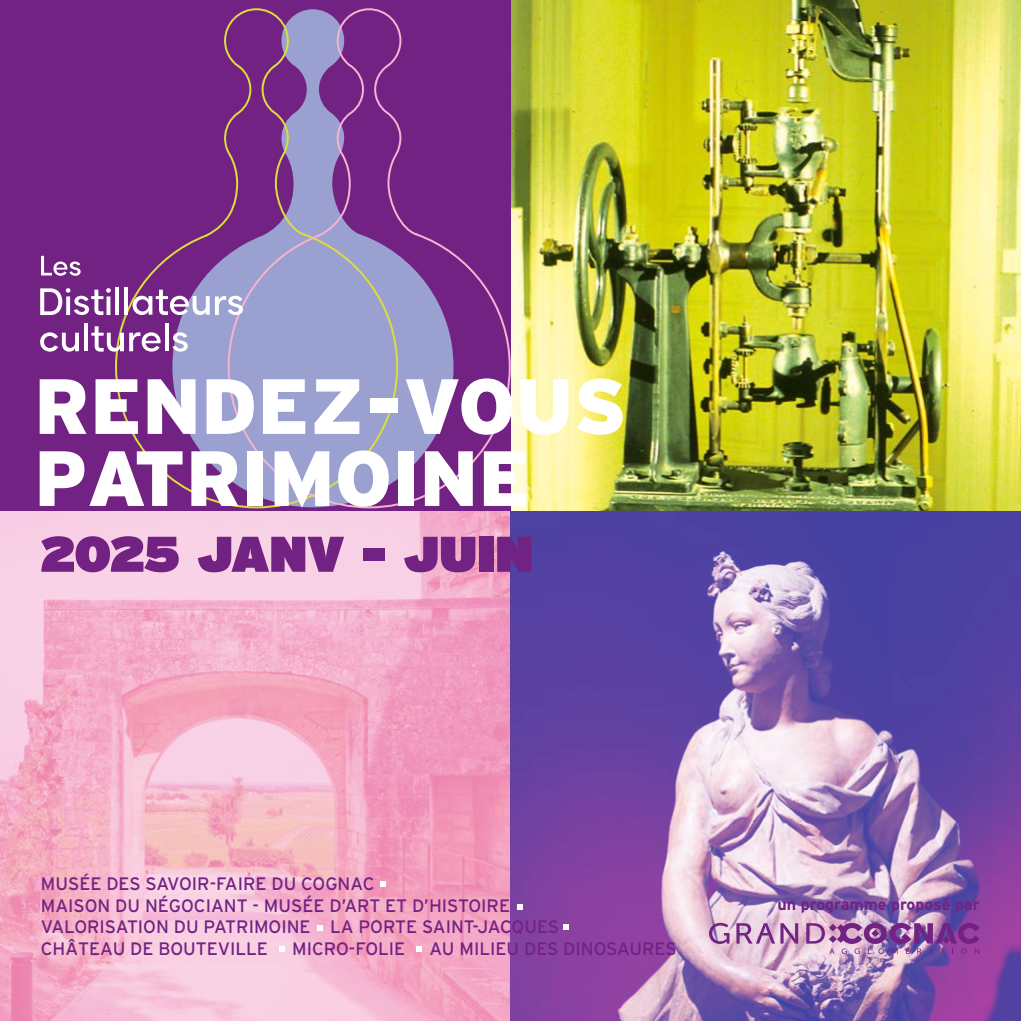
<style>
.page{position:relative;width:1021px;height:1021px;background:#fff}
.page>*{position:absolute;margin:0;border:0;box-sizing:border-box;transform-origin:0 0}
.t1{font:900 78px/72px "Interstate";color:#fff}
.t2{font:900 50px "Interstate";color:#722283}
.t3{font:18px/21.6px "Interstate";color:#722283}
.t4{font:700 16px "Interstate";color:#722283}
</style>
<div class="page">
<img style="left:0;top:510px;width:510px;height:510px">
<svg style="left:510px;top:510px;width:510px;height:510px;background:#8264af"></svg>
<img style="left:510px;top:0;width:510px;height:510px">
<div style="left:0;top:0;width:510px;height:510px;background:#722283"></div>
<svg style="left:115px;top:25px;width:113px;height:481px"></svg>
<svg style="left:228px;top:8px;width:282px;height:500px"></svg>
<svg style="left:40px;top:288px;width:71px;height:27px"></svg>
<svg style="left:106px;top:296px;width:4px;height:19px"></svg>
<hr style="left:115px;top:287px;width:4px;height:28px;background:#fff">
<hr style="left:124px;top:287px;width:4px;height:28px;background:#fff">
<svg style="left:132px;top:290px;width:111px;height:25px"></svg>
<svg style="left:40px;top:332px;width:39px;height:19px"></svg>
<hr style="left:84px;top:324px;width:4px;height:27px;background:#fff">
<svg style="left:91px;top:326px;width:70px;height:25px"></svg>
<svg style="left:164px;top:324px;width:4px;height:27px"></svg>
<svg style="left:172px;top:332px;width:16px;height:19px"></svg>
<svg style="left:41px;top:256px;width:40px;height:20px"></svg>
<svg style="left:279px;top:946px;width:5px;height:5px"></svg>
<svg style="left:416px;top:946px;width:5px;height:5px"></svg>
<svg style="left:317px;top:925px;width:5px;height:5px"></svg>
<svg style="left:380px;top:881px;width:6px;height:5px"></svg>
<svg style="left:517px;top:904px;width:5px;height:5px"></svg>
<svg style="left:563px;top:924px;width:5px;height:6px"></svg>
<svg style="left:709px;top:922px;width:20px;height:21px"></svg>
<svg style="left:736px;top:923px;width:62px;height:20px"></svg>
<svg style="left:806px;top:922px;width:173px;height:31px;background:#9f69aa"></svg>
<h1 class="t1" style="left:34px;top:369px;width:594px">RENDEZ-VOUS<br>PATRIMOINE</h1>
<h2 class="t2" style="left:40px;top:523px;width:494px">2025 JANV - JUIN</h2>
<p class="t3" style="left:41px;top:872px;width:520px">MUSÉE DES SAVOIR-FAIRE DU COGNAC<br>MAISON DU NÉGOCIANT - MUSÉE D’ART ET D’HISTOIRE VALORISATION DU PATRIMOINE LA PORTE SAINT-JACQUES CHÂTEAU DE BOUTEVILLE</p>
<p class="t3" style="left:292px;top:937px;width:114px">MICRO-FOLIE</p>
<p class="t3" style="left:429px;top:937px;width:248px">AU MILIEU DES DINOSAURES</p>
<p class="t4" style="left:777px;top:895px;width:204px">un programme proposé par</p>
</div>
